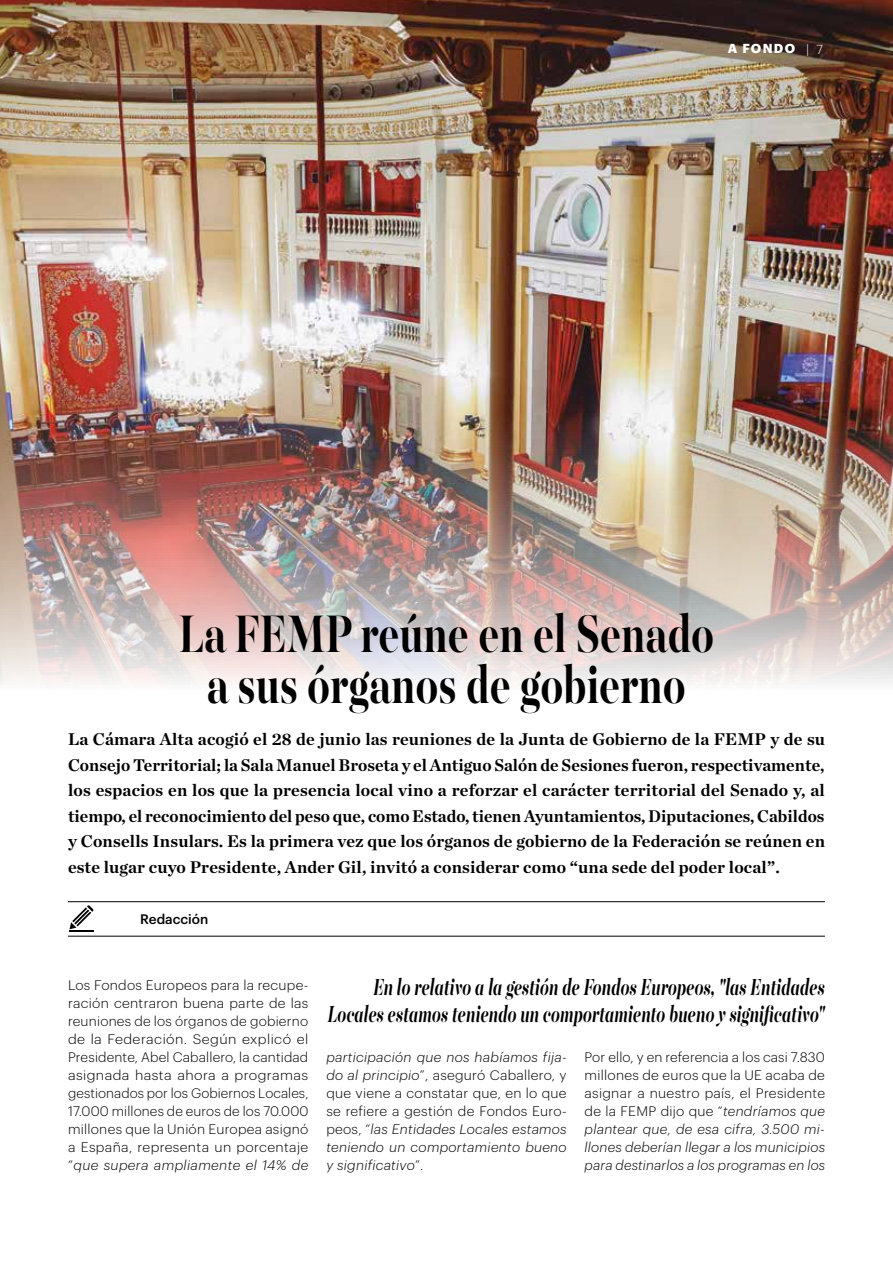
<style>
.page{position:relative;width:893px;height:1263px;background:#fff}
.page>*{position:absolute;margin:0;border:0;box-sizing:border-box;transform-origin:0 0}
.t1{font:700 58.8px/51px "Majesti Banner";color:#000;text-align:center;scale:.71 1}
.t2{font:italic 700 25.95px/27px "Majesti Banner";color:#000;text-align:right;scale:.64 1}
.t3{font:700 17.25px/25.5px "Chronicle Deck";letter-spacing:.01em;color:#000;text-align:justify}
.t4{font:300 13.5px/18px "Graphik";letter-spacing:.02em;color:#000;text-align:justify}
.t5{font:italic 300 13.5px/18px "Graphik";letter-spacing:.02em;color:#000;text-align:justify}
.t6{font:500 13.5px "Graphik";color:#000}
.t7{font:700 12.75px "Graphik";color:#fff}
.t8{font:300 12.75px "Graphik";color:#fff}
.s1{font-style:italic}
.s2{font-style:normal}
</style>
<div class="page">
<img style="left:0;top:0;width:893px;height:936px">
<hr style="left:68px;top:901px;width:757px;height:1px;background:#000">
<hr style="left:68px;top:936px;width:757px;height:1px;background:#000">
<svg style="left:70px;top:905px;width:24px;height:26px"></svg>
<p class="t7" style="left:728px;top:39px;width:26px">A FONDO</p>
<p class="t8" style="left:806px;top:40px;width:18px">| 7</p>
<h1 class="t1" style="left:179px;top:612px;width:756px">La FEMP reúne en el Senado a sus órganos de gobierno</h1>
<p class="t3" style="left:68px;top:725px;width:758px">La Cámara Alta acogió el 28 de junio las reuniones de la Junta de Gobierno de la FEMP y de su Consejo Territorial; la Sala Manuel Broseta y el Antiguo Salón de Sesiones fueron, respectivamente, los espacios en los que la presencia local vino a reforzar el carácter territorial del Senado y, al tiempo, el reconocimiento del peso que, como Estado, tienen Ayuntamientos, Diputaciones, Cabildos y Consells Insulars. Es la primera vez que los órganos de gobierno de la Federación se reúnen en este lugar cuyo Presidente, Ander Gil, invitó a considerar como “una sede del poder local”.</p>
<p class="t6" style="left:140px;top:909px;width:70px">Redacción</p>
<p class="t4" style="left:68px;top:975px;width:242px">Los Fondos Europeos para la recupe&shy;ración centraron buena parte de las reuniones de los órganos de gobierno de la Federación. Según explicó el Presidente, Abel Caballero, la cantidad asignada hasta ahora a programas gestionados por los Gobiernos Locales, 17.000 millones de euros de los 70.000 millones que la Unión Europea asignó a España, representa un porcentaje “<span class="s1">que supera ampliamente el 14% de</span></p>
<h2 class="t2" style="left:328px;top:975px;width:778px">En lo relativo a la gestión de Fondos Europeos, "las Entidades<br>Locales estamos teniendo un comportamiento bueno y significativo"</h2>
<p class="t5" style="left:326px;top:1047px;width:242px">participación que nos habíamos fija&shy;do al principio<span class="s2">”, aseguró Caballero, y que viene a constatar que, en lo que se refiere a gestión de Fondos Euro&shy;peos, “</span>las Entidades Locales estamos teniendo un comportamiento bueno y significativo<span class="s2">”.</span></p>
<p class="t4" style="left:585px;top:1047px;width:242px">Por ello, y en referencia a los casi 7.830 millones de euros que la UE acaba de asignar a nuestro país, el Presidente de la FEMP dijo que “<span class="s1">tendríamos que plantear que, de esa cifra, 3.500 mi&shy;llones deberían llegar a los municipios para destinarlos a los programas en los</span></p>
</div>
